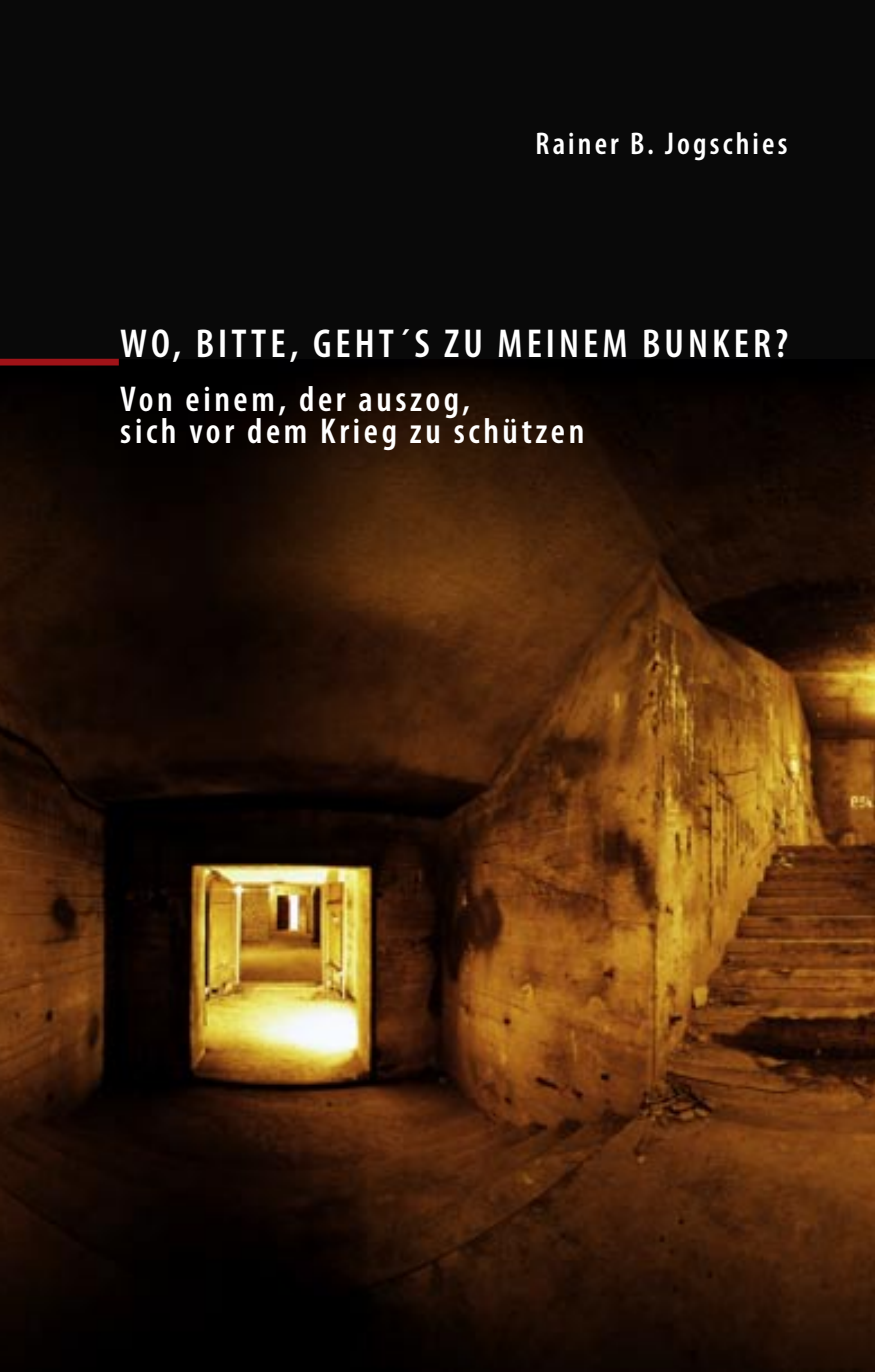
<style>
.page{position:relative;width:875px;height:1372px;background:#fff}
.page>*{position:absolute;margin:0;border:0;box-sizing:border-box;transform-origin:0 0}
.t1{font:600 condensed 40.5px "Myriad Pro";letter-spacing:.1em;color:#fff}
.t2{font:600 condensed 36px/31.5px "Myriad Pro";letter-spacing:.1em;color:#fff}
.t3{font:600 condensed 31.5px "Myriad Pro";letter-spacing:.1em;color:#fff}
</style>
<div class="page">
<div style="left:0;top:0;width:874px;height:366px;background:#090909"></div>
<img style="left:0;top:365px;width:874px;height:1006px">
<div style="left:0;top:359px;width:119px;height:6px;background:#9f1318"></div>
<p class="t3" style="left:535px;top:127px;width:253px">Rainer B. Jogschies</p>
<p class="t1" style="left:120px;top:322px;width:669px">WO, BITTE, GEHT´S ZU MEINEM BUNKER?</p>
<p class="t2" style="left:120px;top:384px;width:465px">Von einem, der auszog,<br>sich vor dem Krieg zu schützen</p>
</div>
